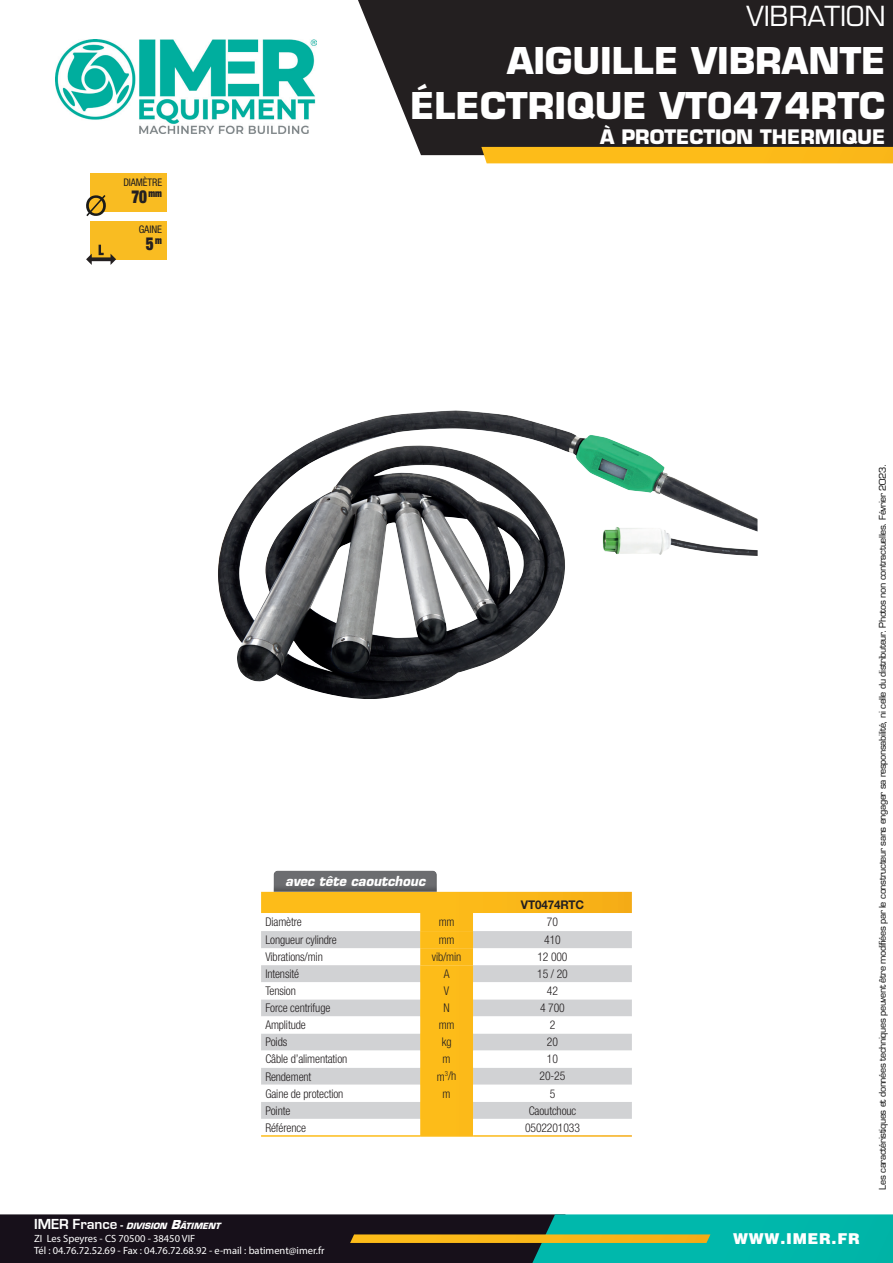
<style>
.page{position:relative;width:893px;height:1263px;background:#fff}
.page>*{position:absolute;margin:0;border:0;box-sizing:border-box;transform-origin:0 0}
.t1{font:700 36px/45px "Eurostile LT Std";color:#fff;text-align:right}
.t2{font:27px "Eurostile LT Std";color:#fff}
.t3{font:700 19.5px "Eurostile LT Std";color:#fff}
.t4{font:900 condensed 18px "Helvetica Neue LT Std";color:#231f20;scale:.83 1}
.t5{font:900 15px "Helvetica";letter-spacing:.05em;color:#fff}
.t6{font:italic 700 13.5px "Eurostile LT Std";color:#fff;scale:.95 1}
.t7{font:300 condensed 12px "Helvetica Neue LT Std";letter-spacing:-.01em;color:#231f20}
.t8{font:700 12px "Helvetica Neue LT Std";letter-spacing:-.01em;color:#231f20}
.t9{font:10.5px/12.6px "Myriad Pro";color:#fff}
.t10{font:condensed 10.5px "Helvetica Neue LT Std";letter-spacing:-.01em;color:#231f20}
.t11{font:9px "Eurostile LT Std";letter-spacing:-.04em;color:#000}
.t12{font:italic 700 8.4px "Eurostile LT Std";color:#fff}
.s1{font-family:"Eurostile";font-style:normal;font-size:15px}
.s2{font-family:"Eurostile";font-style:normal;font-size:12px}
.s3{font-size:12px}
</style>
<div class="page">
<svg style="left:0;top:1214px;width:893px;height:49px;background:#20584f"></svg>
<svg style="left:284px;top:0;width:609px;height:155px;fill:#231f20"></svg>
<div style="left:481px;top:147px;width:412px;height:16px;background:#fdbc19"></div>
<img style="left:55px;top:40px;width:261px;height:94px">
<div style="left:90px;top:221px;width:77px;height:38px;background:#f9bc22"></div>
<svg style="left:86px;top:245px;width:30px;height:20px"></svg>
<div style="left:90px;top:174px;width:77px;height:38px;background:#f9bc22"></div>
<svg style="left:86px;top:195px;width:20px;height:21px"></svg>
<img style="left:218px;top:410px;width:539px;height:289px">
<svg style="left:261px;top:891px;width:371px;height:245px"></svg>
<div style="left:271px;top:869px;width:172px;height:24px;background:#231f20;opacity:.25"></div>
<p class="t10" style="left:123px;top:176px;width:40px">DIAMÈTRE</p>
<h3 class="t4" style="left:131px;top:185px;width:38px">70 <sup>mm</sup></h3>
<p class="t10" style="left:139px;top:224px;width:25px">GAINE</p>
<h3 class="t4" style="left:146px;top:232px;width:21px">5 <sup>m</sup></h3>
<h2 class="t2" style="left:746px;top:-1px;width:141px">VIBRATION</h2>
<h1 class="t1" style="left:410px;top:38px;width:477px">AIGUILLE VIBRANTE<br>ÉLECTRIQUE VT0474RTC</h1>
<h3 class="t3" style="left:600px;top:125px;width:287px">À PROTECTION THERMIQUE</h3>
<p class="t6" style="left:285px;top:873px;width:149px">avec tête caoutchouc</p>
<p class="t8" style="left:521px;top:897px;width:65px">VT0474RTC</p>
<p class="t7" style="left:265px;top:915px;width:38px">Diamètre</p>
<p class="t7" style="left:439px;top:915px;width:17px">mm</p>
<p class="t7" style="left:547px;top:915px;width:13px">70</p>
<p class="t7" style="left:265px;top:933px;width:73px">Longueur cylindre</p>
<p class="t7" style="left:439px;top:933px;width:17px">mm</p>
<p class="t7" style="left:544px;top:933px;width:18px">410</p>
<p class="t7" style="left:265px;top:950px;width:59px">Vibrations/min</p>
<p class="t7" style="left:432px;top:950px;width:31px">vib/min</p>
<p class="t7" style="left:537px;top:950px;width:32px">12 000</p>
<p class="t7" style="left:265px;top:967px;width:35px">Intensité</p>
<p class="t7" style="left:444px;top:967px;width:7px">A</p>
<p class="t7" style="left:537px;top:967px;width:32px">15 / 20</p>
<p class="t7" style="left:265px;top:984px;width:32px">Tension</p>
<p class="t7" style="left:444px;top:984px;width:7px">V</p>
<p class="t7" style="left:547px;top:984px;width:13px">42</p>
<p class="t7" style="left:265px;top:1001px;width:67px">Force centrifuge</p>
<p class="t7" style="left:443px;top:1001px;width:8px">N</p>
<p class="t7" style="left:540px;top:1001px;width:26px">4 700</p>
<p class="t7" style="left:265px;top:1018px;width:42px">Amplitude</p>
<p class="t7" style="left:439px;top:1018px;width:17px">mm</p>
<p class="t7" style="left:550px;top:1018px;width:7px">2</p>
<p class="t7" style="left:265px;top:1035px;width:23px">Poids</p>
<p class="t7" style="left:442px;top:1035px;width:11px">kg</p>
<p class="t7" style="left:547px;top:1035px;width:13px">20</p>
<p class="t7" style="left:265px;top:1052px;width:84px">Câble d’alimentation</p>
<p class="t7" style="left:443px;top:1052px;width:9px">m</p>
<p class="t7" style="left:547px;top:1052px;width:13px">10</p>
<p class="t7" style="left:265px;top:1069px;width:48px">Rendement</p>
<p class="t7" style="left:437px;top:1069px;width:21px">m<sup>3</sup>/h</p>
<p class="t7" style="left:540px;top:1069px;width:27px">20-25</p>
<p class="t7" style="left:265px;top:1086px;width:80px">Gaine de protection</p>
<p class="t7" style="left:443px;top:1086px;width:9px">m</p>
<p class="t7" style="left:550px;top:1086px;width:7px">5</p>
<p class="t7" style="left:265px;top:1103px;width:27px">Pointe</p>
<p class="t7" style="left:529px;top:1103px;width:49px">Caoutchouc</p>
<p class="t7" style="left:265px;top:1120px;width:42px">Référence</p>
<p class="t7" style="left:525px;top:1120px;width:56px">0502201033</p>
<p class="t11" style="left:877px;top:1189px;width:727px;rotate:-90deg">Les caractéristiques et données techniques peuvent être modifiées par le constructeur sans engager sa responsabilité, ni celle du distributeur. Photos non contractuelles. Février 2023.</p>
<p class="t12" style="left:34px;top:1221px;width:188px"><span class="s1">IMER France</span> <span class="s2">-</span> DIVISION <span class="s3">B</span>ÂTIMENT</p>
<p class="t9" style="left:34px;top:1232px;width:292px">ZI Les Speyres - CS 70500 - 38450 VIF<br>Tél : 04.76.72.52.69 - Fax : 04.76.72.68.92 - e-mail : batiment@imer.fr</p>
<p class="t5" style="left:733px;top:1229px;width:128px">WWW.IMER.FR</p>
</div>
